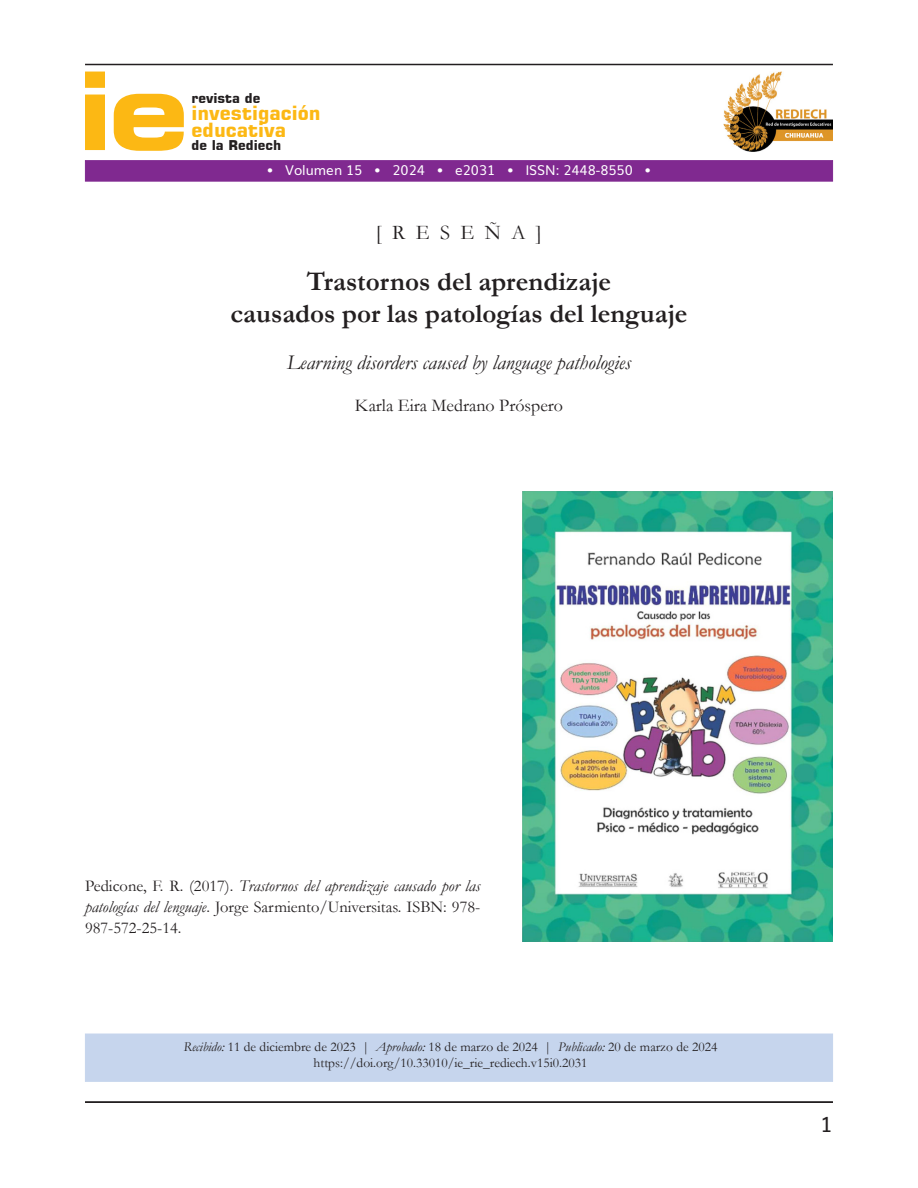
<style>
.page{position:relative;width:918px;height:1188px;background:#fff}
.page>*{position:absolute;margin:0;border:0;box-sizing:border-box;transform-origin:0 0}
.t1{font:700 expanded 108px "Square 721 BT";color:#fcb814}
.Titulo{font:700 27px "Garamond";color:#231f20}
.t2{font:italic 21px "Garamond";color:#231f20}
.t3{font:21px "Garamond";color:#231f20}
.t4{font:21px "Muli";color:#231f20}
.t5{font:700 19.5px "Square 721 BT";color:#fcb814}
.Autores-Credito{font:18px "Garamond";color:#231f20}
.Biblos{font:16.5px/21px "Garamond";color:#231f20;text-align:justify}
.Fechas-DOI{font:13.5px "Garamond";color:#231f20}
.t6{font:13.5px "Muli";color:#fff}
.t7{font:700 13.5px "Square 721 BT";color:#231f20}
.s1{font-style:italic}
</style>
<div class="page">
<img style="left:523px;top:491px;width:310px;height:451px">
<div style="left:85px;top:1034px;width:748px;height:48px;background:#c6d5ed"></div>
<div style="left:85px;top:160px;width:748px;height:22px;background:#802990;border:1px solid #802990"></div>
<img style="left:724px;top:71px;width:109px;height:80px">
<hr style="left:85px;top:64px;width:748px;height:1px;background:#231f20">
<hr style="left:85px;top:1101px;width:748px;height:2px;background:#231f20">
<p class="t1" style="left:77px;top:46px;width:115px">ie</p>
<p class="t7" style="left:192px;top:90px;width:70px">revista de</p>
<p class="t5" style="left:192px;top:101px;width:131px">investigación</p>
<p class="t5" style="left:192px;top:118px;width:96px">educativa</p>
<p class="t7" style="left:192px;top:137px;width:91px">de la Rediech</p>
<p class="t6" style="left:267px;top:159px;width:386px">• Volumen 15 • 2024 • e2031 • ISSN: 2448-8550 •</p>
<p class="t3" style="left:376px;top:218px;width:168px">[ R E S E Ñ A ]</p>
<p class="Titulo" style="left:307px;top:263px;width:306px">Trastornos del aprendizaje</p>
<p class="Titulo" style="left:231px;top:295px;width:458px">causados por las patologías del lenguaje</p>
<p class="t2" style="left:287px;top:348px;width:346px">Learning disorders caused by language pathologies</p>
<p class="Autores-Credito" style="left:355px;top:394px;width:210px">Karla Eira Medrano Próspero</p>
<p class="Biblos" style="left:85px;top:875px;width:397px">Pedicone, F. R. (2017). <span class="s1">Trastornos del aprendizaje causado por las patologías del lenguaje</span>. Jorge Sarmiento/Universitas. ISBN: 978- 987-572-25-14.</p>
<p class="Fechas-DOI" style="left:184px;top:1038px;width:535px"><span class="s1">Recibido:</span> 11 de diciembre de 2023 | <span class="s1">Aprobado:</span> 18 de marzo de 2024 | <span class="s1">Publicado:</span> 20 de marzo de 2024</p>
<p class="Fechas-DOI" style="left:314px;top:1054px;width:275px">https://doi.org/10.33010/ie_rie_rediech.v15i0.2031</p>
<p class="t4" style="left:820px;top:1107px;width:14px">1</p>
</div>
